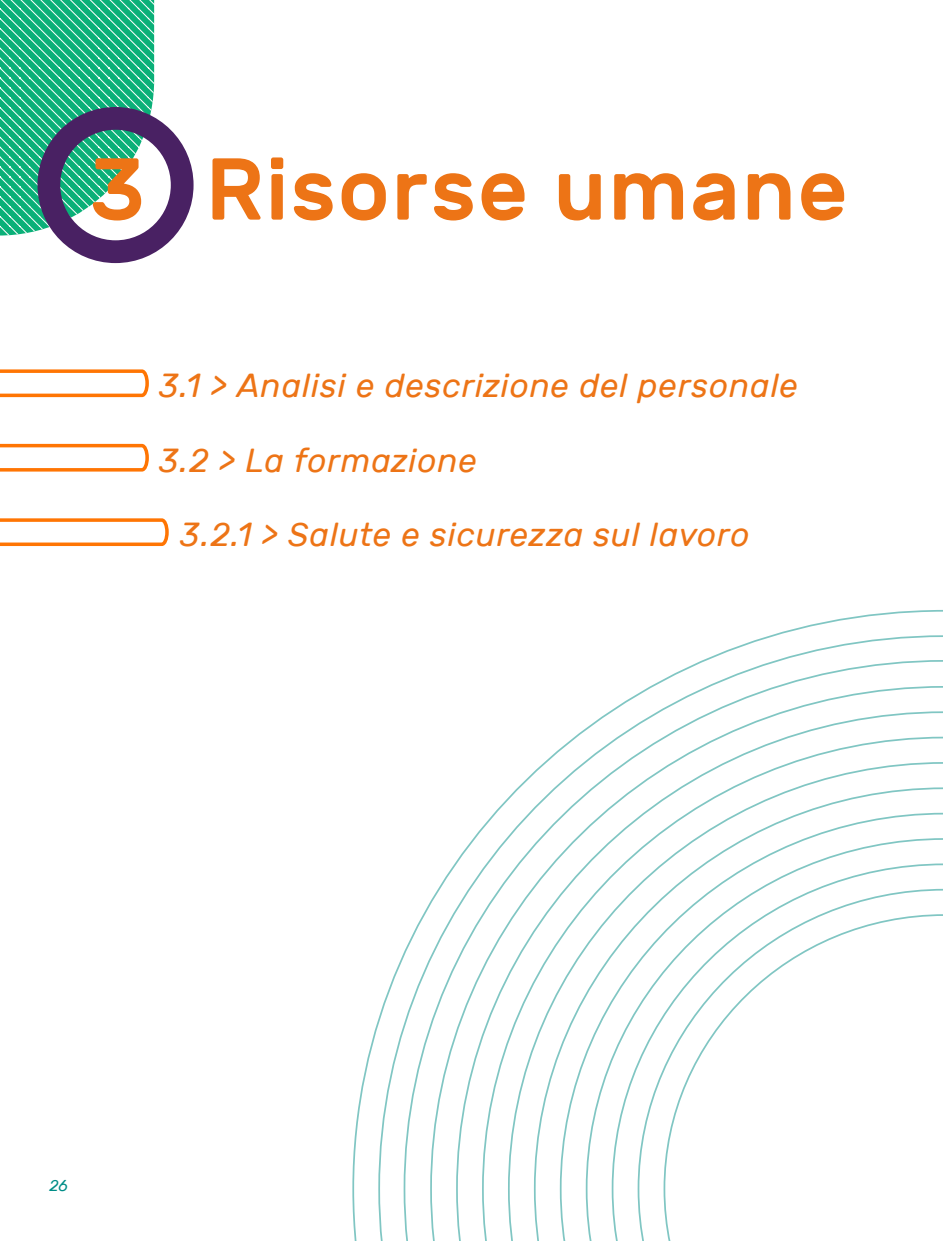
<style>
.page{position:relative;width:943px;height:1241px;background:#fff}
.page>*{position:absolute;margin:0;border:0;box-sizing:border-box;transform-origin:0 0}
.t1{font:500 87.5px "Rubik";letter-spacing:.02em;color:#ed7416}
.t2{font:italic 33.25px "Rubik";letter-spacing:.025em;color:#ed7416}
.t3{font:italic 15.75px "Rubik";color:#008d87}
</style>
<div class="page">
<svg style="left:0;top:0;width:193px;height:263px"></svg>
<svg style="left:0;top:443px;width:149px;height:29px"></svg>
<svg style="left:0;top:369px;width:149px;height:29px"></svg>
<svg style="left:0;top:518px;width:169px;height:28px"></svg>
<svg style="left:352px;top:610px;width:591px;height:630px"></svg>
<h1 class="t1" style="left:89px;top:138px;width:759px">3 Risorse umane</h1>
<p class="t2" style="left:159px;top:366px;width:640px">3.1 &gt; Analisi e descrizione del personale</p>
<p class="t2" style="left:159px;top:440px;width:319px">3.2 &gt; La formazione</p>
<p class="t2" style="left:180px;top:515px;width:571px">3.2.1 &gt; Salute e sicurezza sul lavoro</p>
<p class="t3" style="left:50px;top:1176px;width:20px">26</p>
</div>
